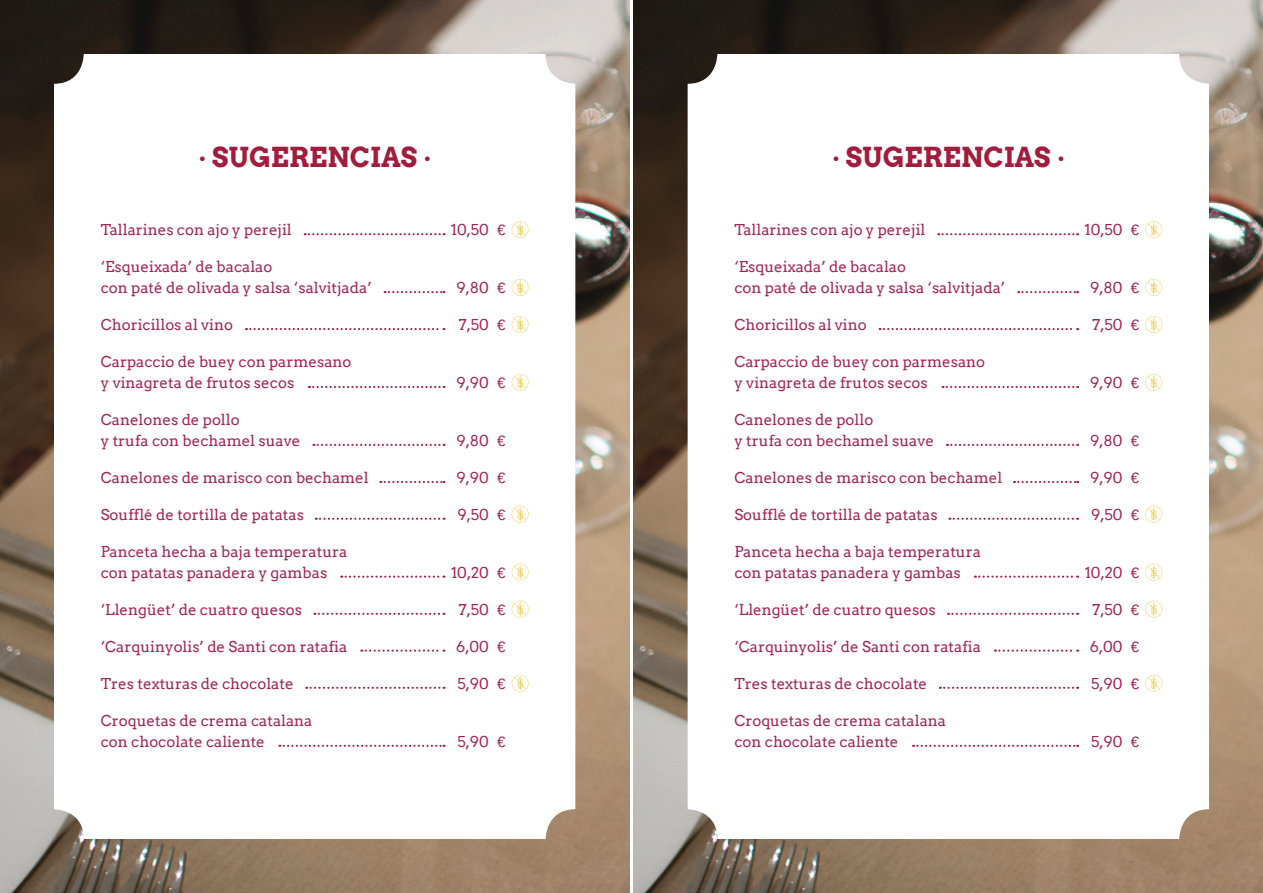
<style>
.page{position:relative;width:1263px;height:893px;background:#fff}
.page>*{position:absolute;margin:0;border:0;box-sizing:border-box;transform-origin:0 0}
.t1{font:700 27px "Arvo";color:#a21c3c}
.t2{font:15px/21px "Arvo";color:#a32554}
.t3{font:15px "Arimo";color:#a32554}
</style>
<div class="page">
<img style="left:0;top:0;width:629px;height:893px">
<div style="left:54px;top:54px;width:521px;height:785px;background:#fff;border-radius:30px"></div>
<svg style="left:305px;top:233px;width:139px;height:2px"></svg>
<svg style="left:246px;top:328px;width:198px;height:2px"></svg>
<svg style="left:380px;top:481px;width:64px;height:2px"></svg>
<svg style="left:316px;top:518px;width:128px;height:2px"></svg>
<svg style="left:314px;top:613px;width:130px;height:2px"></svg>
<svg style="left:361px;top:650px;width:83px;height:2px"></svg>
<svg style="left:306px;top:687px;width:138px;height:2px"></svg>
<svg style="left:385px;top:291px;width:59px;height:2px"></svg>
<svg style="left:309px;top:386px;width:135px;height:2px"></svg>
<svg style="left:313px;top:444px;width:131px;height:2px"></svg>
<svg style="left:341px;top:576px;width:103px;height:2px"></svg>
<svg style="left:279px;top:745px;width:165px;height:2px"></svg>
<svg style="left:512px;top:221px;width:17px;height:17px"></svg>
<svg style="left:512px;top:316px;width:17px;height:17px"></svg>
<svg style="left:512px;top:506px;width:17px;height:16px"></svg>
<svg style="left:512px;top:601px;width:17px;height:17px"></svg>
<svg style="left:512px;top:675px;width:17px;height:16px"></svg>
<svg style="left:512px;top:279px;width:17px;height:17px"></svg>
<svg style="left:512px;top:374px;width:17px;height:17px"></svg>
<svg style="left:512px;top:564px;width:17px;height:16px"></svg>
<img style="left:634px;top:0;width:629px;height:893px">
<div style="left:688px;top:54px;width:521px;height:785px;background:#fff;border-radius:30px"></div>
<svg style="left:938px;top:233px;width:140px;height:2px"></svg>
<svg style="left:880px;top:328px;width:198px;height:2px"></svg>
<svg style="left:1014px;top:481px;width:64px;height:2px"></svg>
<svg style="left:949px;top:518px;width:129px;height:2px"></svg>
<svg style="left:948px;top:613px;width:130px;height:2px"></svg>
<svg style="left:995px;top:650px;width:83px;height:2px"></svg>
<svg style="left:940px;top:687px;width:138px;height:2px"></svg>
<svg style="left:1018px;top:291px;width:60px;height:2px"></svg>
<svg style="left:942px;top:386px;width:136px;height:2px"></svg>
<svg style="left:947px;top:444px;width:131px;height:2px"></svg>
<svg style="left:975px;top:576px;width:103px;height:2px"></svg>
<svg style="left:913px;top:745px;width:165px;height:2px"></svg>
<svg style="left:1145px;top:221px;width:17px;height:17px"></svg>
<svg style="left:1145px;top:316px;width:17px;height:17px"></svg>
<svg style="left:1145px;top:506px;width:17px;height:16px"></svg>
<svg style="left:1145px;top:601px;width:17px;height:17px"></svg>
<svg style="left:1145px;top:675px;width:17px;height:16px"></svg>
<svg style="left:1145px;top:279px;width:17px;height:17px"></svg>
<svg style="left:1145px;top:374px;width:17px;height:17px"></svg>
<svg style="left:1145px;top:564px;width:17px;height:16px"></svg>
<h1 class="t1" style="left:197px;top:140px;width:236px">· SUGERENCIAS ·</h1>
<h1 class="t1" style="left:831px;top:140px;width:236px">· SUGERENCIAS ·</h1>
<p class="t2" style="left:101px;top:219px;width:192px">Tallarines con ajo y perejil</p>
<p class="t2" style="left:451px;top:219px;width:40px">10,50</p>
<p class="t3" style="left:497px;top:221px;width:10px">€</p>
<p class="t2" style="left:734px;top:219px;width:192px">Tallarines con ajo y perejil</p>
<p class="t2" style="left:1084px;top:219px;width:40px">10,50</p>
<p class="t3" style="left:1131px;top:221px;width:10px">€</p>
<p class="t2" style="left:101px;top:256px;width:272px">‘Esqueixada’ de bacalao<br>con paté de olivada y salsa ‘salvitjada’</p>
<p class="t2" style="left:456px;top:277px;width:34px">9,80</p>
<p class="t3" style="left:497px;top:278px;width:10px">€</p>
<p class="t2" style="left:734px;top:256px;width:272px">‘Esqueixada’ de bacalao<br>con paté de olivada y salsa ‘salvitjada’</p>
<p class="t2" style="left:1090px;top:277px;width:34px">9,80</p>
<p class="t3" style="left:1131px;top:278px;width:10px">€</p>
<p class="t2" style="left:101px;top:314px;width:134px">Choricillos al vino</p>
<p class="t2" style="left:459px;top:314px;width:32px">7,50</p>
<p class="t3" style="left:497px;top:315px;width:10px">€</p>
<p class="t2" style="left:734px;top:314px;width:134px">Choricillos al vino</p>
<p class="t2" style="left:1092px;top:314px;width:32px">7,50</p>
<p class="t3" style="left:1131px;top:315px;width:10px">€</p>
<p class="t2" style="left:101px;top:351px;width:252px">Carpaccio de buey con parmesano y vinagreta de frutos secos</p>
<p class="t2" style="left:101px;top:409px;width:201px">Canelones de pollo<br>y trufa con bechamel suave</p>
<p class="t2" style="left:456px;top:372px;width:34px">9,90</p>
<p class="t3" style="left:497px;top:373px;width:10px">€</p>
<p class="t2" style="left:456px;top:430px;width:34px">9,80</p>
<p class="t3" style="left:497px;top:431px;width:10px">€</p>
<p class="t2" style="left:734px;top:351px;width:252px">Carpaccio de buey con parmesano y vinagreta de frutos secos</p>
<p class="t2" style="left:734px;top:409px;width:201px">Canelones de pollo<br>y trufa con bechamel suave</p>
<p class="t2" style="left:1090px;top:372px;width:34px">9,90</p>
<p class="t3" style="left:1131px;top:373px;width:10px">€</p>
<p class="t2" style="left:1090px;top:430px;width:34px">9,80</p>
<p class="t3" style="left:1131px;top:431px;width:10px">€</p>
<p class="t2" style="left:101px;top:467px;width:269px">Canelones de marisco con bechamel</p>
<p class="t2" style="left:101px;top:504px;width:205px">Soufflé de tortilla de patatas</p>
<p class="t2" style="left:456px;top:467px;width:34px">9,90</p>
<p class="t2" style="left:457px;top:504px;width:33px">9,50</p>
<p class="t3" style="left:497px;top:468px;width:10px">€</p>
<p class="t3" style="left:497px;top:505px;width:10px">€</p>
<p class="t2" style="left:734px;top:467px;width:269px">Canelones de marisco con bechamel</p>
<p class="t2" style="left:734px;top:504px;width:205px">Soufflé de tortilla de patatas</p>
<p class="t2" style="left:1090px;top:467px;width:34px">9,90</p>
<p class="t2" style="left:1091px;top:504px;width:33px">9,50</p>
<p class="t3" style="left:1131px;top:468px;width:10px">€</p>
<p class="t3" style="left:1131px;top:505px;width:10px">€</p>
<p class="t2" style="left:101px;top:541px;width:248px">Panceta hecha a baja temperatura con patatas panadera y gambas</p>
<p class="t2" style="left:451px;top:562px;width:39px">10,20</p>
<p class="t3" style="left:497px;top:563px;width:10px">€</p>
<p class="t2" style="left:734px;top:541px;width:248px">Panceta hecha a baja temperatura con patatas panadera y gambas</p>
<p class="t2" style="left:1085px;top:562px;width:39px">10,20</p>
<p class="t3" style="left:1131px;top:563px;width:10px">€</p>
<p class="t2" style="left:101px;top:599px;width:203px">‘Llengüet’ de cuatro quesos</p>
<p class="t2" style="left:101px;top:636px;width:248px">‘Carquinyolis’ de Santi con ratafia</p>
<p class="t2" style="left:101px;top:673px;width:194px">Tres texturas de chocolate</p>
<p class="t2" style="left:459px;top:599px;width:32px">7,50</p>
<p class="t2" style="left:456px;top:636px;width:34px">6,00</p>
<p class="t2" style="left:457px;top:673px;width:33px">5,90</p>
<p class="t3" style="left:497px;top:600px;width:10px">€</p>
<p class="t3" style="left:497px;top:637px;width:10px">€</p>
<p class="t3" style="left:497px;top:674px;width:10px">€</p>
<p class="t2" style="left:734px;top:599px;width:203px">‘Llengüet’ de cuatro quesos</p>
<p class="t2" style="left:734px;top:636px;width:248px">‘Carquinyolis’ de Santi con ratafia</p>
<p class="t2" style="left:734px;top:673px;width:194px">Tres texturas de chocolate</p>
<p class="t2" style="left:1092px;top:599px;width:32px">7,50</p>
<p class="t2" style="left:1090px;top:636px;width:34px">6,00</p>
<p class="t2" style="left:1091px;top:673px;width:33px">5,90</p>
<p class="t3" style="left:1131px;top:600px;width:10px">€</p>
<p class="t3" style="left:1131px;top:637px;width:10px">€</p>
<p class="t3" style="left:1131px;top:674px;width:10px">€</p>
<p class="t2" style="left:101px;top:710px;width:213px">Croquetas de crema catalana con chocolate caliente</p>
<p class="t2" style="left:457px;top:731px;width:33px">5,90</p>
<p class="t3" style="left:497px;top:732px;width:10px">€</p>
<p class="t2" style="left:734px;top:710px;width:213px">Croquetas de crema catalana con chocolate caliente</p>
<p class="t2" style="left:1091px;top:731px;width:33px">5,90</p>
<p class="t3" style="left:1131px;top:732px;width:10px">€</p>
</div>
